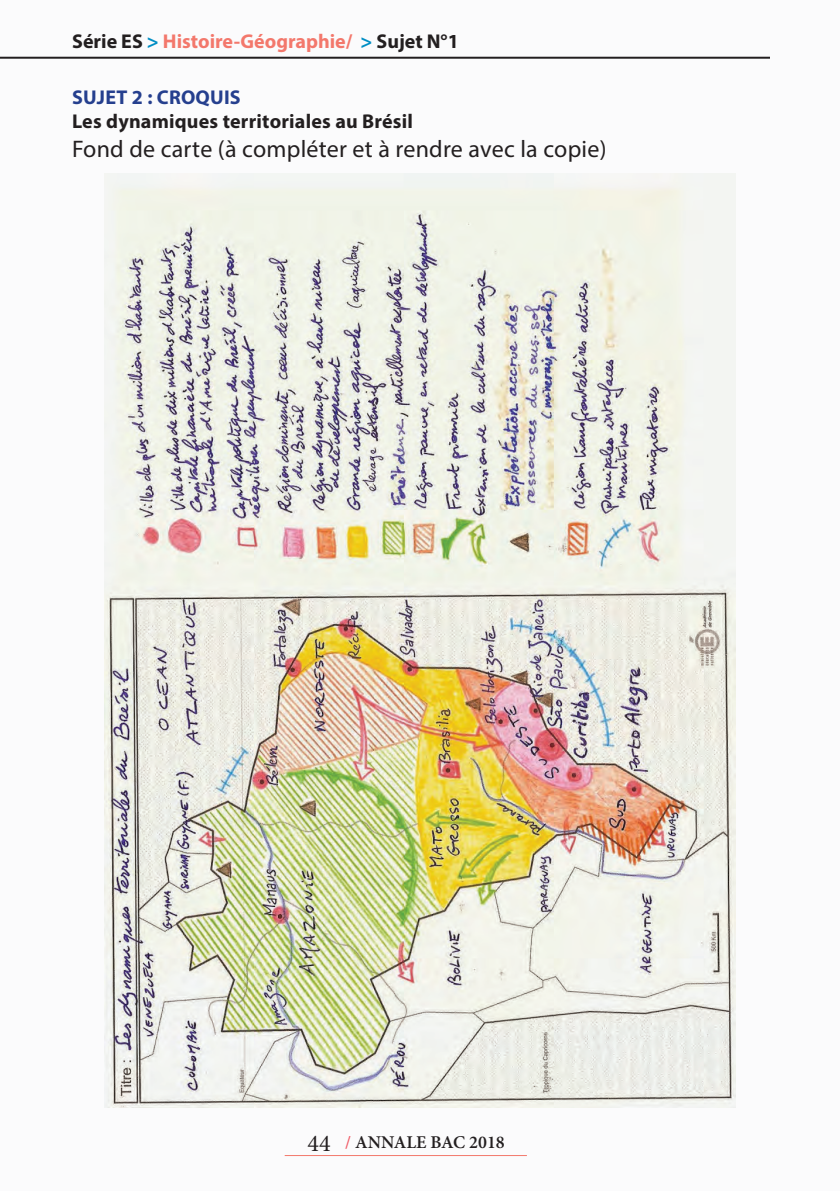
<style>
.page{position:relative;width:840px;height:1191px;background:#fff}
.page>*{position:absolute;margin:0;border:0;box-sizing:border-box;transform-origin:0 0}
.corps_de_texte{font:24px "Myriad Pro";letter-spacing:.01em;color:#231f20}
.t1{font:700 20px "Myriad Pro";color:#f3786c}
.Num_de_sujets{font:700 20px "Myriad Pro";letter-spacing:.01em;color:#231f20}
.Num_de_sujets-2{font:700 20px "Myriad Pro";letter-spacing:.01em;color:#253f8e}
.t2{font:600 18px "Minion Pro";color:#231f20}
.s1{color:#231f20}
.s2{color:#008ec4}
.s3{font-weight:400;font-size:24px}
.s4{color:#f05965}
</style>
<div class="page">
<div style="left:0;top:0;width:839px;height:1191px;background:#fbfbfc"></div>
<hr style="left:284px;top:1155px;width:242px;height:1px;background:#f3786c">
<hr style="left:0;top:57px;width:769px;height:2px;background:#231f20">
<img style="left:105px;top:173px;width:629px;height:934px">
<p class="t1" style="left:72px;top:28px;width:388px"><span class="s1">Série ES</span> <span class="s2">&gt;</span> Histoire-Géographie/ <span class="s2">&gt;</span> <span class="s1">Sujet N°1</span></p>
<p class="Num_de_sujets-2" style="left:72px;top:84px;width:170px">SUJET 2 : CROQUIS</p>
<p class="Num_de_sujets" style="left:72px;top:108px;width:342px">Les dynamiques territoriales au Brésil</p>
<p class="corps_de_texte" style="left:72px;top:134px;width:535px">Fond de carte (à compléter et à rendre avec la copie)</p>
<p class="t2" style="left:307px;top:1129px;width:198px"><span class="s3">44</span> <span class="s4">/</span> ANNALE BAC 2018</p>
</div>
